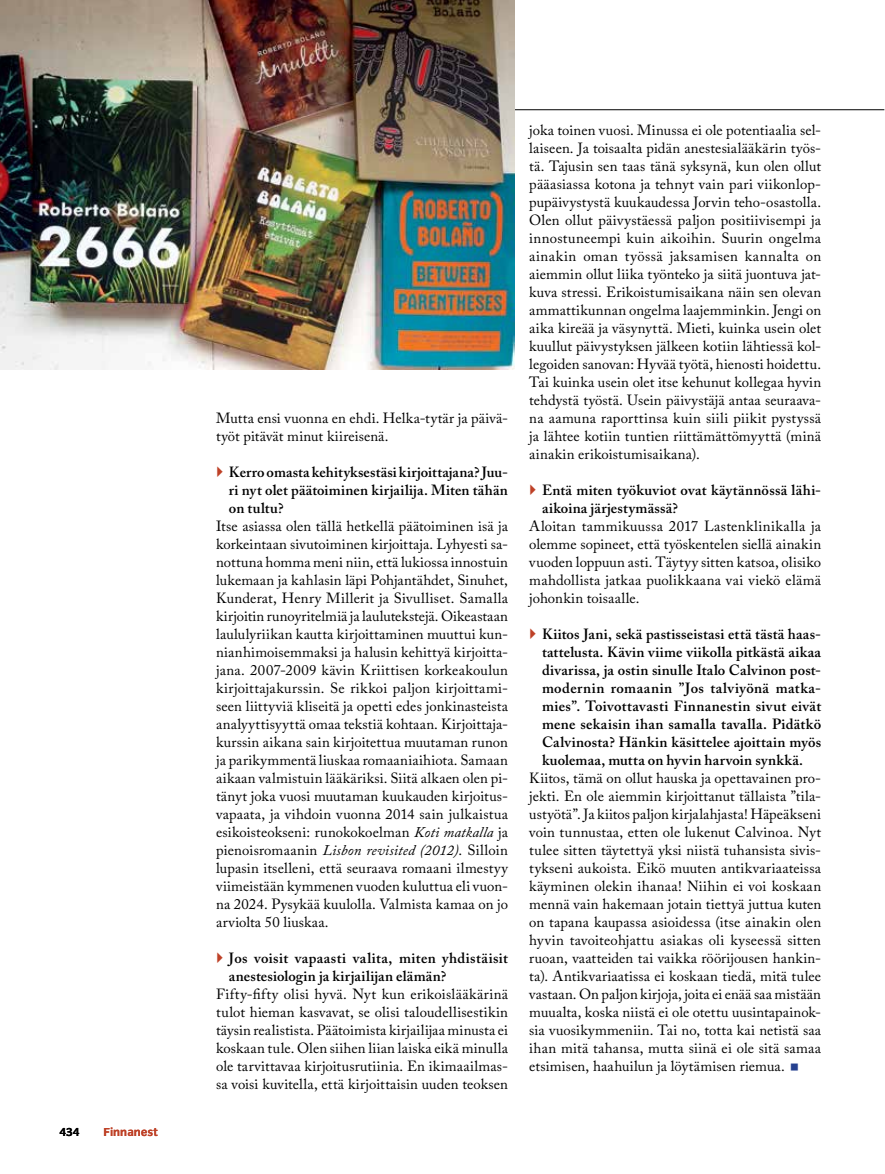
<style>
.page{position:relative;width:885px;height:1174px;background:#fff}
.page>*{position:absolute;margin:0;border:0;box-sizing:border-box;transform-origin:0 0}
.t1{font:14.7px/18px "Adobe Caslon Pro";letter-spacing:.01em;color:#000;text-align:justify}
.t2{font:600 14.7px/18px "Adobe Caslon Pro";letter-spacing:.02em;color:#000;text-align:justify}
.t3{font:700 12px "Congress Sans";color:#be4127}
.t4{font:700 12px "Congress Sans";color:#000}
.s1{font-style:italic}
</style>
<div class="page">
<hr style="left:0;top:109px;width:884px;height:1px;background:#000">
<hr style="left:884px;top:155px;width:1px;height:938px;background:#fff7be">
<img style="left:0;top:0;width:514px;height:370px">
<p class="t4" style="left:60px;top:1125px;width:22px">434</p>
<p class="t3" style="left:104px;top:1125px;width:56px">Finnanest</p>
<p class="t1" style="left:216px;top:409px;width:293px">Mutta ensi vuonna en ehdi. Helka-tytär ja päivä&shy;työt pitävät minut kiireisenä.</p>
<p class="t2" style="left:229px;top:463px;width:280px">Kerro omasta kehityksestäsi kirjoittajana? Juu&shy;ri nyt olet päätoiminen kirjailija. Miten tähän on tultu?</p>
<p class="t1" style="left:216px;top:517px;width:293px">Itse asiassa olen tällä hetkellä päätoiminen isä ja korkeintaan sivutoiminen kirjoittaja. Lyhyesti sa&shy;nottuna homma meni niin, että lukiossa innostuin lukemaan ja kahlasin läpi Pohjantähdet, Sinuhet, Kunderat, Henry Millerit ja Sivulliset. Samalla kirjoitin runoyritelmiä ja laulutekstejä. Oikeastaan laululyriikan kautta kirjoittaminen muuttui kun&shy;nianhimoisemmaksi ja halusin kehittyä kirjoitta&shy;jana. 2007-2009 kävin Kriittisen korkeakoulun kirjoittajakurssin. Se rikkoi paljon kirjoittami&shy;seen liittyviä kliseitä ja opetti edes jonkinasteista analyyttisyyttä omaa tekstiä kohtaan. Kirjoittaja&shy;kurssin aikana sain kirjoitettua muutaman runon ja parikymmentä liuskaa romaaniaihiota. Samaan aikaan valmistuin lääkäriksi. Siitä alkaen olen pi&shy;tänyt joka vuosi muutaman kuukauden kirjoitus&shy;vapaata, ja vihdoin vuonna 2014 sain julkaistua esikoisteokseni: runokokoelman <span class="s1">Koti matkalla</span> ja pienoisromaanin <span class="s1">Lisbon revisited (2012)</span>. Silloin lupasin itselleni, että seuraava romaani ilmestyy viimeistään kymmenen vuoden kuluttua eli vuon&shy;na 2024. Pysykää kuulolla. Valmista kamaa on jo arviolta 50 liuskaa.</p>
<p class="t2" style="left:229px;top:949px;width:280px">Jos voisit vapaasti valita, miten yhdistäisit anestesiologin ja kirjailijan elämän?</p>
<p class="t1" style="left:216px;top:985px;width:293px">Fifty-fifty olisi hyvä. Nyt kun erikoislääkärinä tulot hieman kasvavat, se olisi taloudellisestikin täysin realistista. Päätoimista kirjailijaa minusta ei koskaan tule. Olen siihen liian laiska eikä minulla ole tarvittavaa kirjoitusrutiinia. En ikimaailmas&shy;sa voisi kuvitella, että kirjoittaisin uuden teoksen</p>
<p class="t1" style="left:529px;top:121px;width:293px">joka toinen vuosi. Minussa ei ole potentiaalia sel&shy;laiseen. Ja toisaalta pidän anestesialääkärin työs&shy;tä. Tajusin sen taas tänä syksynä, kun olen ollut pääasiassa kotona ja tehnyt vain pari viikonlop&shy;pupäivystystä kuukaudessa Jorvin teho-osastolla.<br>Olen ollut päivystäessä paljon positiivisempi ja innostuneempi kuin aikoihin. Suurin ongelma ainakin oman työssä jaksamisen kannalta on aiemmin ollut liika työnteko ja siitä juontuva jat&shy;kuva stressi. Erikoistumisaikana näin sen olevan ammattikunnan ongelma laajemminkin. Jengi on aika kireää ja väsynyttä. Mieti, kuinka usein olet kuullut päivystyksen jälkeen kotiin lähtiessä kol&shy;legoiden sanovan: Hyvää työtä, hienosti hoidettu.<br>Tai kuinka usein olet itse kehunut kollegaa hyvin tehdystä työstä. Usein päivystäjä antaa seuraava&shy;na aamuna raporttinsa kuin siili piikit pystyssä ja lähtee kotiin tuntien riittämättömyyttä (minä ainakin erikoistumisaikana).</p>
<p class="t2" style="left:542px;top:481px;width:280px">Entä miten työkuviot ovat käytännössä lähi&shy;aikoina järjestymässä?</p>
<p class="t1" style="left:529px;top:517px;width:293px">Aloitan tammikuussa 2017 Lastenklinikalla ja olemme sopineet, että työskentelen siellä ainakin vuoden loppuun asti. Täytyy sitten katsoa, olisiko mahdollista jatkaa puolikkaana vai viekö elämä johonkin toisaalle.</p>
<p class="t2" style="left:542px;top:625px;width:280px">Kiitos Jani, sekä pastisseistasi että tästä haas&shy;tattelusta. Kävin viime viikolla pitkästä aikaa divarissa, ja ostin sinulle Italo Calvinon post&shy;modernin romaanin ”Jos talviyönä matka&shy;mies”. Toivottavasti Finnanestin sivut eivät mene sekaisin ihan samalla tavalla. Pidätkö Calvinosta? Hänkin käsittelee ajoittain myös kuolemaa, mutta on hyvin harvoin synkkä.</p>
<p class="t1" style="left:529px;top:769px;width:293px">Kiitos, tämä on ollut hauska ja opettavainen pro&shy;jekti. En ole aiemmin kirjoittanut tällaista ”tila&shy;ustyötä”. Ja kiitos paljon kirjalahjasta! Häpeäkseni voin tunnustaa, etten ole lukenut Calvinoa. Nyt tulee sitten täytettyä yksi niistä tuhansista sivis&shy;tykseni aukoista. Eikö muuten antikvariaateissa käyminen olekin ihanaa! Niihin ei voi koskaan mennä vain hakemaan jotain tiettyä juttua kuten on tapana kaupassa asioidessa (itse ainakin olen hyvin tavoiteohjattu asiakas oli kyseessä sitten ruoan, vaatteiden tai vaikka röörijousen hankin&shy;ta). Antikvariaatissa ei koskaan tiedä, mitä tulee vastaan. On paljon kirjoja, joita ei enää saa mistään muualta, koska niistä ei ole otettu uusintapainok&shy;sia vuosikymmeniin. Tai no, totta kai netistä saa ihan mitä tahansa, mutta siinä ei ole sitä samaa etsimisen, haahuilun ja löytämisen riemua.</p>
</div>
